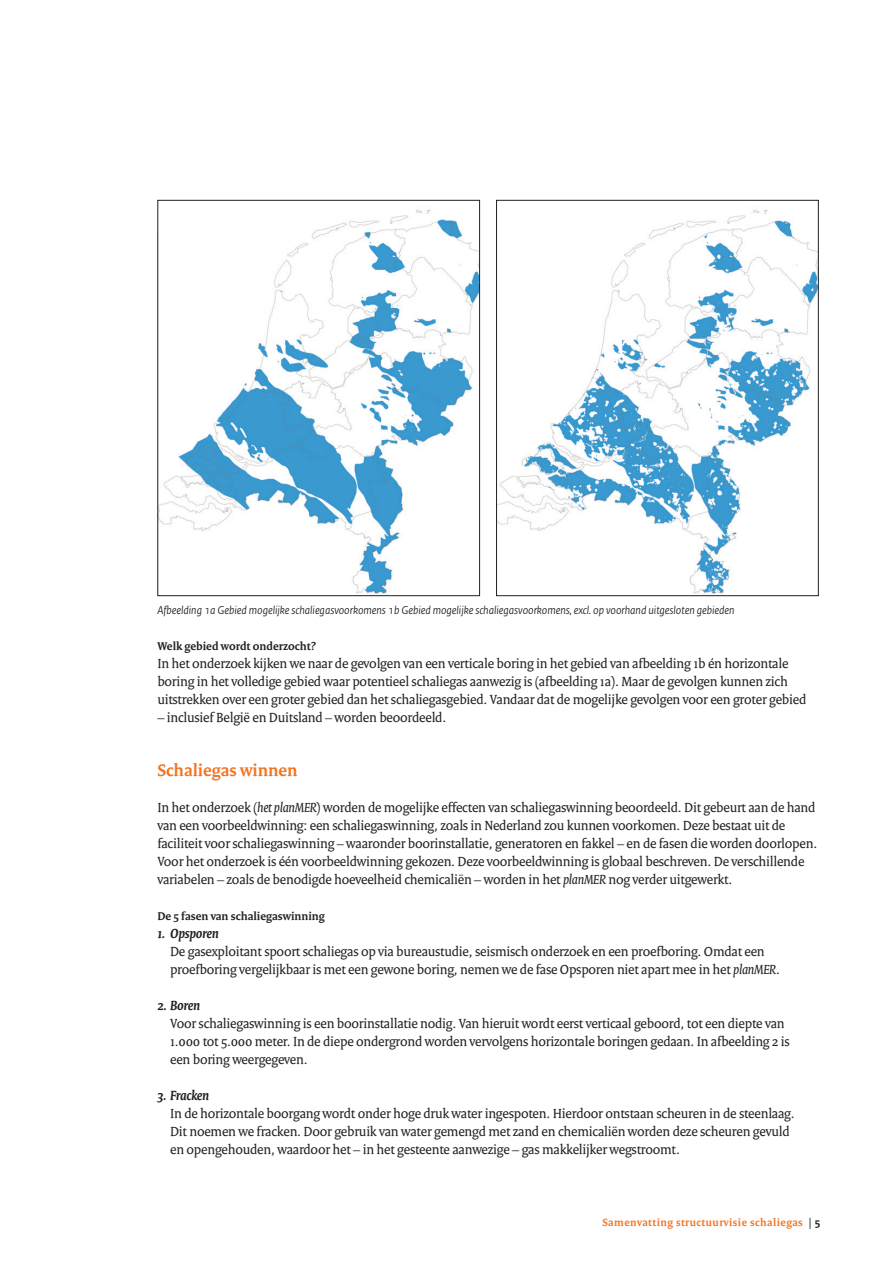
<style>
.page{position:relative;width:893px;height:1263px;background:#fff}
.page>*{position:absolute;margin:0;border:0;box-sizing:border-box;transform-origin:0 0}
.t1{font:700 18px "Rijksoverheid Serif";color:#f47321}
.t2{font:14.25px/18px "Rijksoverheid Serif";letter-spacing:-.015em;color:#231f20}
.t3{font:italic 700 14.25px "Rijksoverheid Serif";letter-spacing:-.015em;color:#231f20}
.t4{font:italic 12px "Rijksoverheid Sans";color:#231f20}
.t5{font:700 12px "Rijksoverheid Serif";color:#231f20}
.t6{font:700 11.25px "Rijksoverheid Serif";letter-spacing:.04em;color:#f47321}
.s1{font-style:italic}
.s2{color:#231f20}
.s3{font-family:"Rijksoverheid Sans Text";color:#231f20}
</style>
<div class="page">
<img style="left:160px;top:209px;width:318px;height:385px">
<div style="left:146px;top:192px;width:139px;height:39px;background:#fff"></div>
<img style="left:498px;top:210px;width:319px;height:384px">
<div style="left:489px;top:192px;width:139px;height:39px;background:#fff"></div>
<div style="left:158px;top:200px;width:322px;height:396px;border:1px solid #231f20"></div>
<div style="left:496px;top:200px;width:323px;height:396px;border:1px solid #231f20"></div>
<p class="t4" style="left:157px;top:603px;width:579px">Afbeelding 1a Gebied mogelijke schaliegasvoorkomens 1b Gebied mogelijke schaliegasvoorkomens, excl. op voorhand uitgesloten gebieden</p>
<p class="t5" style="left:157px;top:639px;width:160px">Welk gebied wordt onderzocht?</p>
<p class="t2" style="left:157px;top:654px;width:650px">In het onderzoek kijken we naar de gevolgen van een verticale boring in het gebied van afbeelding 1b én horizontale boring in het volledige gebied waar potentieel schaliegas aanwezig is (afbeelding 1a). Maar de gevolgen kunnen zich uitstrekken over een groter gebied dan het schaliegasgebied. Vandaar dat de mogelijke gevolgen voor een groter gebied</p>
<p class="t2" style="left:157px;top:708px;width:290px">– inclusief België en Duitsland – worden beoordeeld.</p>
<p class="t1" style="left:157px;top:759px;width:142px">Schaliegas winnen</p>
<p class="t2" style="left:157px;top:798px;width:661px">In het onderzoek (<span class="s1">het planMER</span>) worden de mogelijke effecten van schaliegaswinning beoordeeld. Dit gebeurt aan de hand van een voorbeeldwinning: een schaliegaswinning, zoals in Nederland zou kunnen voorkomen. Deze bestaat uit de faciliteit voor schaliegaswinning – waaronder boorinstallatie, generatoren en fakkel – en de fasen die worden doorlopen.<br>Voor het onderzoek is één voorbeeldwinning gekozen. Deze voorbeeldwinning is globaal beschreven. De verschillende variabelen – zoals de benodigde hoeveelheid chemicaliën – worden in het <span class="s1">planMER</span> nog verder uitgewerkt.</p>
<p class="t5" style="left:157px;top:909px;width:169px">De 5 fasen van schaliegaswinning</p>
<p class="t3" style="left:157px;top:925px;width:63px">1. Opsporen</p>
<p class="t2" style="left:170px;top:942px;width:611px">De gasexploitant spoort schaliegas op via bureaustudie, seismisch onderzoek en een proefboring. Omdat een proefboring vergelijkbaar is met een gewone boring, nemen we de fase Opsporen niet apart mee in het <span class="s1">planMER</span>.</p>
<p class="t3" style="left:157px;top:997px;width:44px">2. Boren</p>
<p class="t2" style="left:170px;top:1014px;width:621px">Voor schaliegaswinning is een boorinstallatie nodig. Van hieruit wordt eerst verticaal geboord, tot een diepte van<br>1.000 tot 5.000 meter. In de diepe ondergrond worden vervolgens horizontale boringen gedaan. In afbeelding 2 is een boring weergegeven.</p>
<p class="t3" style="left:157px;top:1087px;width:53px">3. Fracken</p>
<p class="t2" style="left:170px;top:1104px;width:626px">In de horizontale boorgang wordt onder hoge druk water ingespoten. Hierdoor ontstaan scheuren in de steenlaag.<br>Dit noemen we fracken. Door gebruik van water gemengd met zand en chemicaliën worden deze scheuren gevuld en opengehouden, waardoor het – in het gesteente aanwezige – gas makkelijker wegstroomt.</p>
<p class="t6" style="left:602px;top:1215px;width:220px">Samenvatting structuurvisie schaliegas <span class="s2">|</span> <span class="s3">5</span></p>
</div>
